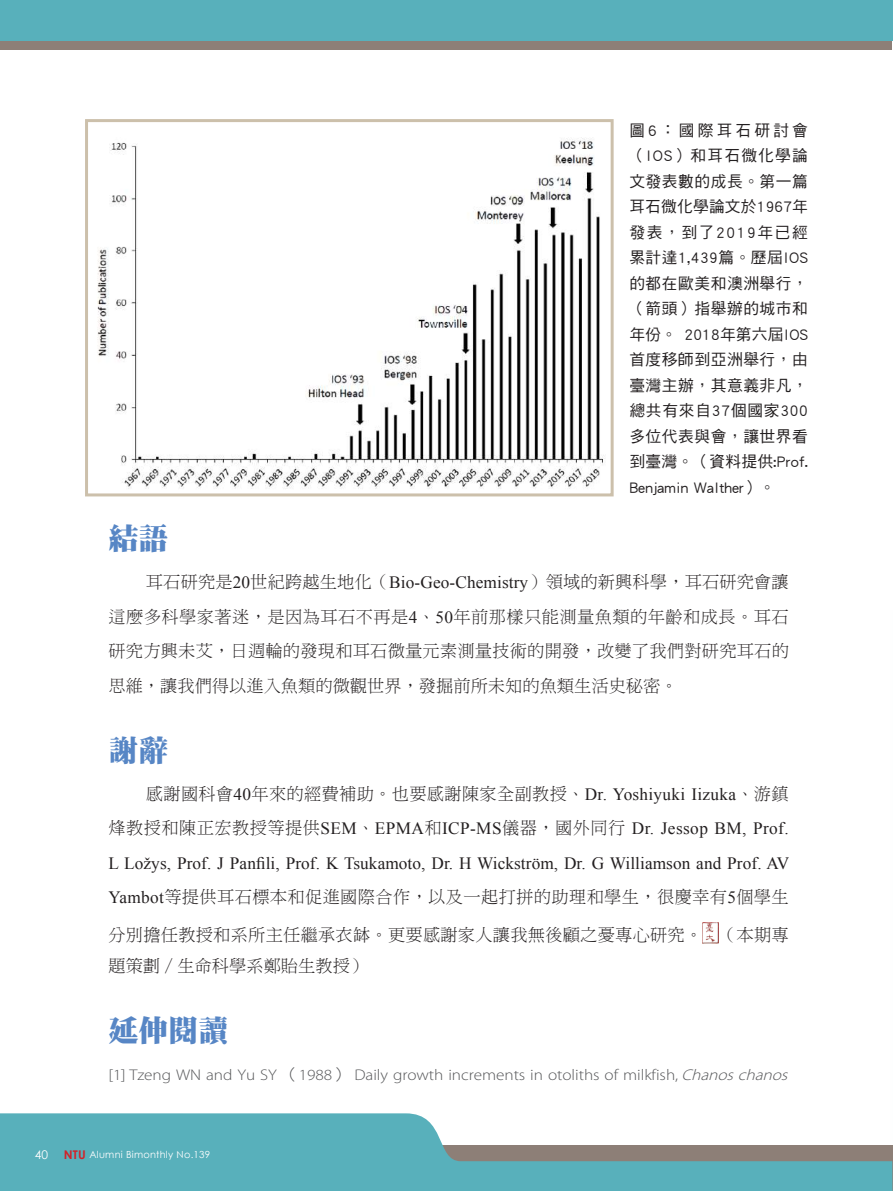
<style>
.page{position:relative;width:893px;height:1191px;background:#fff}
.page>*{position:absolute;margin:0;border:0;box-sizing:border-box;transform-origin:0 0}
.t1{font:30px "DF Ming Std W12";color:#5786c5}
.t2{font:17.25px/34.5px "DF Ming Std W3";letter-spacing:.015em;color:#231f20;text-align:justify}
.t3{font:17.25px/34.5px "Times New Roman";letter-spacing:.005em;color:#231f20}
.t4{font:15.75px/25.5px "DF Hei Std W5";letter-spacing:.02em;color:#231f20;text-align:justify}
.t5{font:300 15.6px "Myriad Pro";letter-spacing:-.005em;color:#57585a;scale:1.11 1}
.t6{font:12px "Century Gothic";color:#fff}
.t7{font:9.75px "Century Gothic";letter-spacing:.025em;color:#fff}
.s1{font-family:"Times New Roman"}
.s2{font-family:"DF Ming Std W3"}
.s3{font-family:"DF Hei Std W3";font-weight:400}
.s4{font-style:italic}
.s5{font-weight:700;font-size:12px;color:#d1232a}
</style>
<div class="page">
<div style="left:0;top:0;width:892px;height:50px;background:#8d7f77"></div>
<svg style="left:0;top:1113px;width:892px;height:78px;fill:#58b0bb"></svg>
<div style="left:0;top:0;width:893px;height:40px;background:#58b0bb"></div>
<img style="left:702px;top:923px;width:17px;height:20px">
<svg style="left:891px;top:1113px;width:2px;height:33px"></svg>
<img style="left:97px;top:137px;width:508px;height:352px">
<div style="left:85px;top:119px;width:529px;height:377px;border:3px solid #ccc0ab"></div>
<p class="t4" style="left:629px;top:117px;width:180px">圖6：國際耳石研討會（IOS）和耳石微化學論文發表數的成長。第一篇耳石微化學論文於1967年發表，到了2019年已經累計達1,439篇。歷屆IOS的都在歐美和澳洲舉行，（箭頭）指舉辦的城市和年份。 2018年第六屆IOS首度移師到亞洲舉行，由臺灣主辦，其意義非凡，總共有來自37個國家300多位代表與會，讓世界看到臺灣。（資料提供:Prof.<br>Benjamin Walther）。</p>
<h1 class="t1" style="left:108px;top:522px;width:61px">結語</h1>
<p class="t2" style="left:108px;top:564px;width:682px;text-indent:38px">耳石研究是<span class="s1">20</span>世紀跨越生地化（<span class="s1">Bio-Geo-Chemistry</span>）領域的新興科學，耳石研究會讓這麼多科學家著迷，是因為耳石不再是<span class="s1">4</span>、<span class="s1">50</span>年前那樣只能測量魚類的年齡和成長。耳石研究方興未艾，日週輪的發現和耳石微量元素測量技術的開發，改變了我們對研究耳石的思維，讓我們得以進入魚類的微觀世界，發掘前所未知的魚類生活史秘密。</p>
<h1 class="t1" style="left:108px;top:733px;width:61px">謝辭</h1>
<p class="t2" style="left:146px;top:776px;width:644px">感謝國科會<span class="s1">40</span>年來的經費補助。也要感謝陳家全副教授、<span class="s1">Dr. Yoshiyuki Iizuka</span>、游鎮</p>
<p class="t3" style="left:108px;top:811px;width:682px"><span class="s2">烽教授和陳正宏教授等提供</span>SEM<span class="s2">、</span>EPMA<span class="s2">和</span>ICP-MS<span class="s2">儀器，國外同行</span> Dr. Jessop BM, Prof.<br>L Ložys, Prof. J Panfili, Prof. K Tsukamoto, Dr. H Wickström, Dr. G Williamson and Prof. AV</p>
<p class="t2" style="left:108px;top:878px;width:682px;line-height:37.5px"><span class="s1">Yambot</span>等提供耳石標本和促進國際合作，以及一起打拼的助理和學生，很慶幸有<span class="s1">5</span>個學生分別擔任教授和系所主任繼承衣缽。更要感謝家人讓我無後顧之憂專心研究。 （本期專</p>
<p class="t2" style="left:108px;top:948px;width:260px">題策劃∕生命科學系鄭貽生教授）</p>
<h1 class="t1" style="left:108px;top:1014px;width:121px">延伸閱讀</h1>
<p class="t5" style="left:108px;top:1065px;width:618px">[1] Tzeng WN and Yu SY <span class="s3">（</span>1988<span class="s3">）</span> Daily growth increments in otoliths of milkfish, <span class="s4">Chanoschanos</span></p>
<p class="t6" style="left:35px;top:1147px;width:15px">40</p>
<p class="t7" style="left:64px;top:1148px;width:148px"><span class="s5">NTU</span> Alumni Bimonthly No.139</p>
</div>
